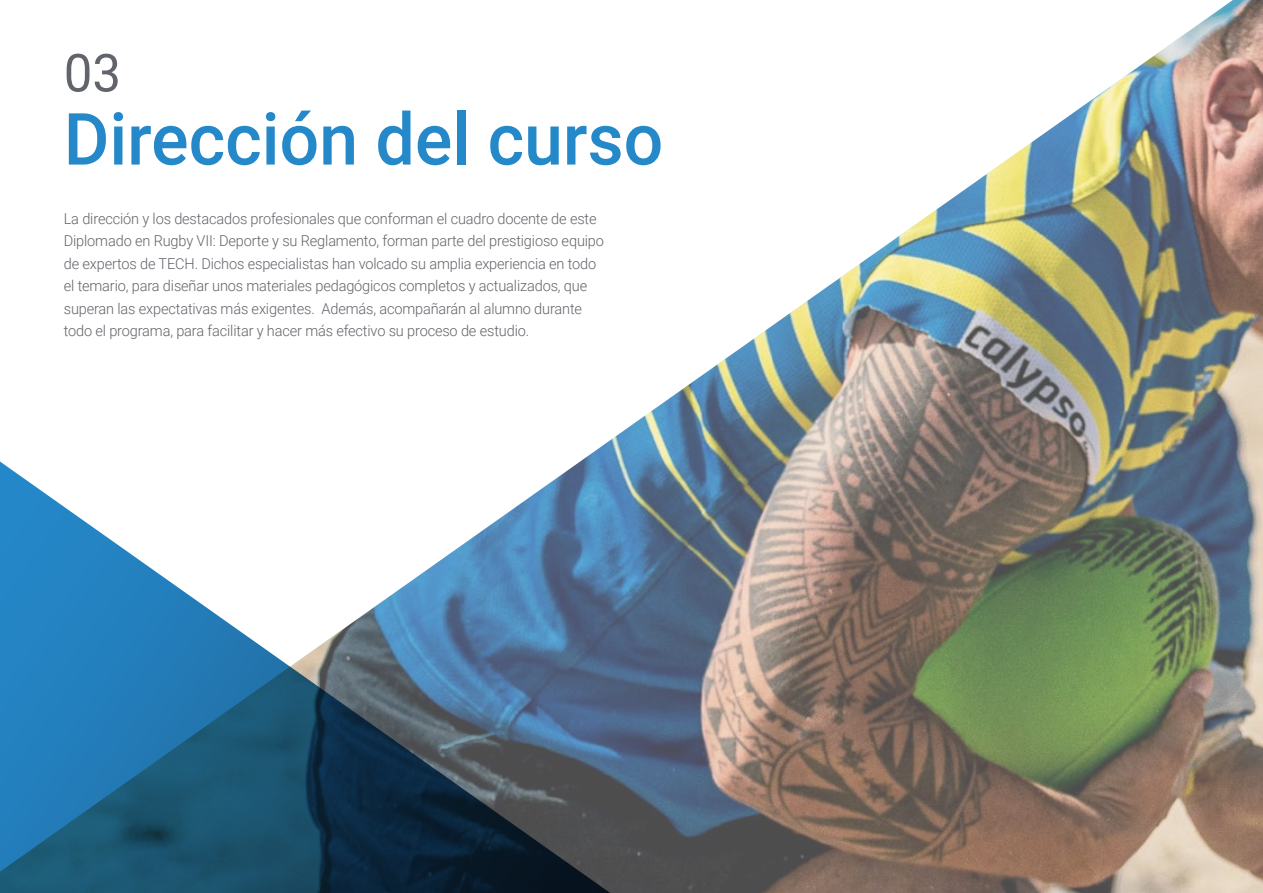
<style>
.page{position:relative;width:1263px;height:893px;background:#fff}
.page>*{position:absolute;margin:0;border:0;box-sizing:border-box;transform-origin:0 0}
.t1{font:500 72px "Roboto";color:#2488c9}
.t2{font:52.5px "Roboto";color:#61646a}
.t3{font:300 15px/22.5px "Roboto";letter-spacing:-.01em;color:#61646a}
</style>
<div class="page">
<img style="left:602px;top:0;width:661px;height:893px">
<svg style="left:0;top:446px;width:640px;height:447px"></svg>
<h2 class="t2" style="left:64px;top:36px;width:59px">03</h2>
<h1 class="t1" style="left:64px;top:89px;width:601px">Dirección del curso</h1>
<p class="t3" style="left:64px;top:207px;width:542px">La dirección y los destacados profesionales que conforman el cuadro docente de este Diplomado en Rugby VII: Deporte y su Reglamento, forman parte del prestigioso equipo de expertos de TECH. Dichos especialistas han volcado su amplia experiencia en todo el temario, para diseñar unos materiales pedagógicos completos y actualizados, que superan las expectativas más exigentes. Además, acompañarán al alumno durante todo el programa, para facilitar y hacer más efectivo su proceso de estudio.</p>
</div>
